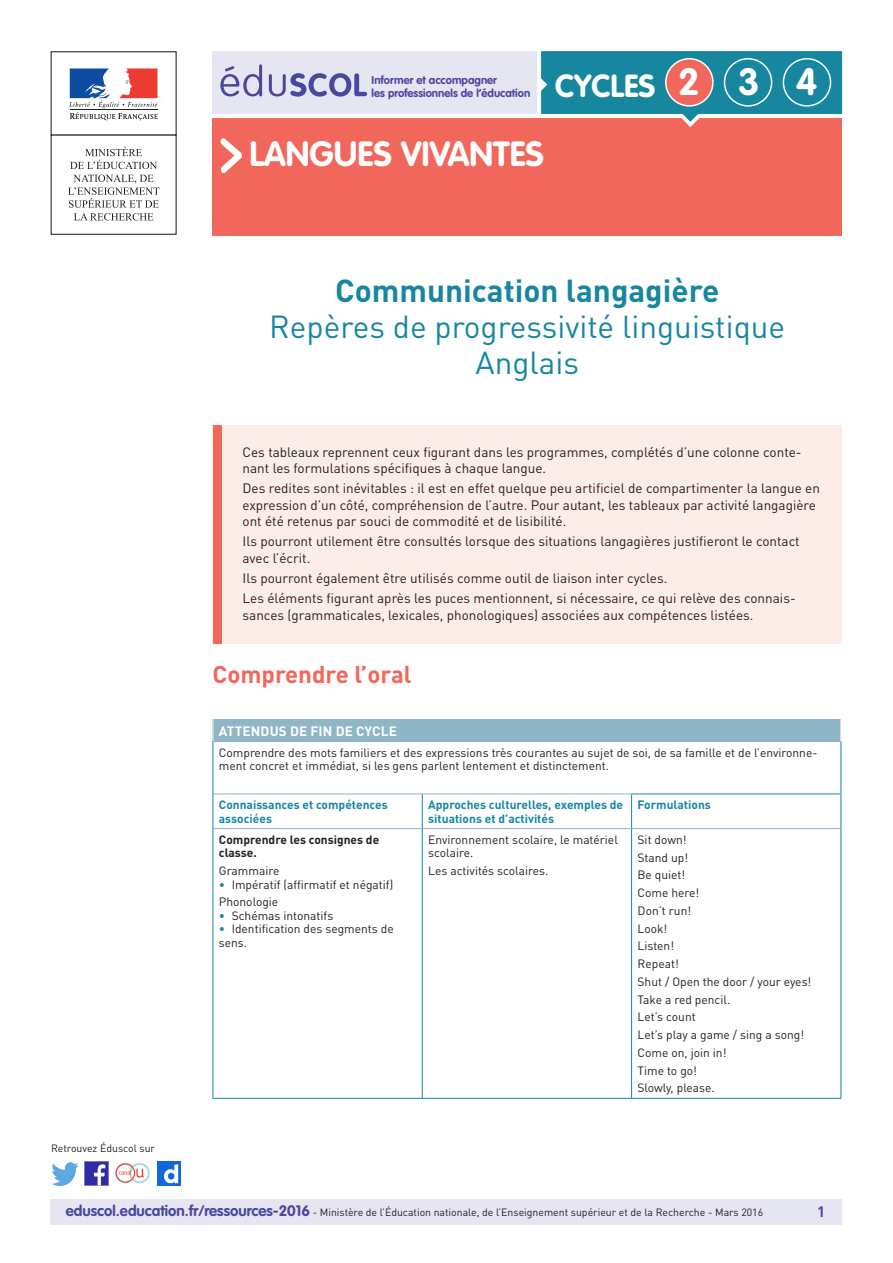
<style>
.page{position:relative;width:893px;height:1263px;background:#fff}
.page>*{position:absolute;margin:0;border:0;box-sizing:border-box;transform-origin:0 0}
.t1{font:700 37.5px "VAG Rounded Std";color:#fff}
._01_Nom_de_la_discip{font:700 34.5px "VAG Rounded Std";color:#fff}
._02_Sous-titre{font:31.5px "DIN Pro";color:#16879f}
._01_Titre_de_la_fich{font:700 31.5px "DIN Pro";color:#16879f}
.t2{font:700 31.5px "VAG Rounded Std";color:#fff}
._03_Titre_de_niveau{font:700 24px "DIN Pro";color:#f2675c}
.t3{font:700 15px "DIN Pro";color:#4a489e}
._01_Texte_info_conte{font:13.5px/16.2px "DIN Pro";color:#231f20}
.Titre_têtière_tablea{font:700 13.5px "DIN Pro";letter-spacing:.01em;color:#fff}
.Texte_courant_tablea{font:12px/13.5px "DIN Pro";color:#231f20}
.Texte_gras_bleu{font:700 12px/13.5px "DIN Pro";color:#16879f}
._08_Liste_à_puces_ni{font:12px/13.5px "DIN Pro";color:#231f20}
.Texte_courant_tablea-2{font:700 12px/13.5px "DIN Pro";color:#231f20}
.t4{font:700 11.25px/13.5px "VAG Rounded Std";color:#4a489e}
.t5{font:10.5px "DIN Pro";color:#231f20}
.s1{color:#16879f}
.s2{font-family:"VAG Rounded Std";font-weight:700;font-size:15px;color:#4a489e}
</style>
<div class="page">
<div style="left:213px;top:118px;width:629px;height:118px;background:#f2675c"></div>
<svg style="left:220px;top:138px;width:22px;height:35px"></svg>
<div style="left:213px;top:51px;width:324px;height:63px;background:#e6e5f2"></div>
<svg style="left:220px;top:64px;width:147px;height:33px"></svg>
<div style="left:51px;top:51px;width:126px;height:85px;border:1px solid #231f20"></div>
<svg style="left:69px;top:68px;width:89px;height:52px"></svg>
<hr style="left:70px;top:109px;width:87px;height:1px;background:#231f20">
<svg style="left:70px;top:147px;width:87px;height:22px"></svg>
<svg style="left:68px;top:175px;width:91px;height:46px"></svg>
<svg style="left:541px;top:51px;width:301px;height:76px"></svg>
<div style="left:666px;top:59px;width:47px;height:47px;background:#f2675c;border-radius:50%"></div>
<div style="left:665px;top:58px;width:49px;height:49px;border:2px solid #fff;border-radius:50%"></div>
<div style="left:724px;top:58px;width:48px;height:49px;border:2px solid #fff;border-radius:50%"></div>
<div style="left:783px;top:58px;width:48px;height:49px;border:2px solid #fff;border-radius:50%"></div>
<div style="left:50px;top:1199px;width:791px;height:26px;background:#e6e5f2"></div>
<img style="left:85px;top:1162px;width:23px;height:23px">
<img style="left:51px;top:1163px;width:28px;height:22px">
<img style="left:158px;top:1162px;width:22px;height:23px">
<img style="left:115px;top:1163px;width:35px;height:21px">
<div style="left:213px;top:719px;width:628px;height:22px;background:#8fb6c6"></div>
<svg style="left:213px;top:719px;width:1px;height:22px"></svg>
<hr style="left:213px;top:741px;width:209px;height:1px;background:#8fb6c6">
<hr style="left:422px;top:741px;width:210px;height:1px;background:#8fb6c6">
<hr style="left:632px;top:741px;width:209px;height:1px;background:#8fb6c6">
<hr style="left:213px;top:794px;width:209px;height:1px;background:#8fb6c6">
<hr style="left:422px;top:794px;width:209px;height:1px;background:#8fb6c6">
<hr style="left:213px;top:828px;width:209px;height:1px;background:#8fb6c6">
<hr style="left:422px;top:828px;width:210px;height:1px;background:#8fb6c6">
<hr style="left:632px;top:828px;width:209px;height:1px;background:#8fb6c6">
<hr style="left:213px;top:742px;width:1px;height:52px;background:#16879f">
<hr style="left:841px;top:742px;width:1px;height:52px;background:#16879f">
<hr style="left:213px;top:794px;width:1px;height:35px;background:#16879f">
<hr style="left:422px;top:794px;width:1px;height:34px;background:#16879f">
<hr style="left:631px;top:794px;width:210px;height:1px;background:#16879f">
<hr style="left:631px;top:794px;width:1px;height:34px;background:#16879f">
<hr style="left:841px;top:794px;width:1px;height:35px;background:#16879f">
<hr style="left:213px;top:829px;width:1px;height:269px;background:#16879f">
<hr style="left:422px;top:829px;width:1px;height:269px;background:#16879f">
<hr style="left:631px;top:829px;width:1px;height:269px;background:#16879f">
<hr style="left:841px;top:829px;width:1px;height:269px;background:#16879f">
<hr style="left:213px;top:1098px;width:209px;height:1px;background:#16879f">
<hr style="left:422px;top:1098px;width:210px;height:1px;background:#16879f">
<hr style="left:632px;top:1098px;width:209px;height:1px;background:#16879f">
<div style="left:213px;top:425px;width:629px;height:219px;background:#fdede8"></div>
<div style="left:213px;top:425px;width:8px;height:219px;background:#f2675c"></div>
<p class="t4" style="left:372px;top:74px;width:160px">Informer et accompagner<br>les professionnels de l’éducation</p>
<p class="t2" style="left:555px;top:67px;width:102px">CYCLES</p>
<p class="t1" style="left:678px;top:60px;width:23px">2</p>
<p class="t1" style="left:738px;top:60px;width:23px">3</p>
<p class="t1" style="left:796px;top:60px;width:23px">4</p>
<p class="_01_Nom_de_la_discip" style="left:249px;top:133px;width:296px">LANGUES VIVANTES</p>
<p class="_01_Titre_de_la_fich" style="left:335px;top:270px;width:386px">Communication langagière</p>
<p class="_02_Sous-titre" style="left:269px;top:307px;width:517px">Repères de progressivité linguistique</p>
<p class="_02_Sous-titre" style="left:475px;top:343px;width:105px">Anglais</p>
<p class="_01_Texte_info_conte" style="left:243px;top:444px;width:561px">Ces tableaux reprennent ceux figurant dans les programmes, complétés d’une colonne conte&shy;nant les formulations spécifiques à chaque langue.</p>
<p class="_01_Texte_info_conte" style="left:243px;top:480px;width:579px">Des redites sont inévitables : il est en effet quelque peu artificiel de compartimenter la langue en expression d’un côté, compréhension de l’autre. Pour autant, les tableaux par activité langagière ont été retenus par souci de commodité et de lisibilité.</p>
<p class="_01_Texte_info_conte" style="left:243px;top:533px;width:559px">Ils pourront utilement être consultés lorsque des situations langagières justifieront le contact avec l’écrit.</p>
<p class="_01_Texte_info_conte" style="left:243px;top:570px;width:426px">Ils pourront également être utilisés comme outil de liaison inter cycles.</p>
<p class="_01_Texte_info_conte" style="left:243px;top:590px;width:555px">Les éléments figurant après les puces mentionnent, si nécessaire, ce qui relève des connais&shy;sances (grammaticales, lexicales, phonologiques) associées aux compétences listées.</p>
<p class="t5" style="left:51px;top:1141px;width:106px">Retrouvez Éduscol sur</p>
<p class="_03_Titre_de_niveau" style="left:213px;top:659px;width:201px">Comprendre l’oral</p>
<p class="Titre_têtière_tablea" style="left:219px;top:722px;width:179px">ATTENDUS DE FIN DE CYCLE</p>
<p class="Texte_courant_tablea" style="left:219px;top:745px;width:600px">Comprendre des mots familiers et des expressions très courantes au sujet de soi, de sa famille et de l’environne&shy;ment concret et immédiat, si les gens parlent lentement et distinctement.</p>
<p class="Texte_gras_bleu" style="left:219px;top:798px;width:170px">Connaissances et compétences associées</p>
<p class="Texte_gras_bleu" style="left:428px;top:798px;width:196px">Approches culturelles, exemples de situations et d’activités</p>
<p class="Texte_gras_bleu" style="left:638px;top:798px;width:75px">Formulations</p>
<p class="Texte_courant_tablea-2" style="left:219px;top:832px;width:162px">Comprendre les consignes de classe.</p>
<p class="Texte_courant_tablea" style="left:219px;top:864px;width:62px">Grammaire</p>
<p class="_08_Liste_à_puces_ni" style="left:219px;top:877px;width:176px"><span class="s1">•</span> Impératif (affirmatif et négatif)</p>
<p class="Texte_courant_tablea" style="left:219px;top:895px;width:61px">Phonologie</p>
<p class="_08_Liste_à_puces_ni" style="left:219px;top:908px;width:116px"><span class="s1">•</span> Schémas intonatifs</p>
<p class="_08_Liste_à_puces_ni" style="left:219px;top:922px;width:176px"><span class="s1">•</span> Identification des segments de sens.</p>
<p class="Texte_courant_tablea" style="left:428px;top:832px;width:191px">Environnement scolaire, le matériel scolaire.</p>
<p class="Texte_courant_tablea" style="left:428px;top:864px;width:122px">Les activités scolaires.</p>
<p class="Texte_courant_tablea" style="left:638px;top:832px;width:51px">Sit down!</p>
<p class="Texte_courant_tablea" style="left:638px;top:850px;width:52px">Stand up!</p>
<p class="Texte_courant_tablea" style="left:638px;top:868px;width:49px">Be quiet!</p>
<p class="Texte_courant_tablea" style="left:638px;top:886px;width:63px">Come here!</p>
<p class="Texte_courant_tablea" style="left:638px;top:903px;width:55px">Don’t run!</p>
<p class="Texte_courant_tablea" style="left:638px;top:921px;width:31px">Look!</p>
<p class="Texte_courant_tablea" style="left:638px;top:939px;width:38px">Listen!</p>
<p class="Texte_courant_tablea" style="left:638px;top:957px;width:43px">Repeat!</p>
<p class="Texte_courant_tablea" style="left:638px;top:974px;width:175px">Shut / Open the door / your eyes!</p>
<p class="Texte_courant_tablea" style="left:638px;top:992px;width:94px">Take a red pencil.</p>
<p class="Texte_courant_tablea" style="left:638px;top:1010px;width:60px">Let’s count</p>
<p class="Texte_courant_tablea" style="left:638px;top:1028px;width:168px">Let’s play a game / sing a song!</p>
<p class="Texte_courant_tablea" style="left:638px;top:1045px;width:90px">Come on, join in!</p>
<p class="Texte_courant_tablea" style="left:638px;top:1063px;width:61px">Time to go!</p>
<p class="Texte_courant_tablea" style="left:638px;top:1081px;width:79px">Slowly, please.</p>
<p class="t5" style="left:66px;top:1205px;width:699px"><span class="s2">eduscol.education.fr/ressources-2016</span> - Ministère de l’Éducation nationale, de l’Enseignement supérieur et de la Recherche - Mars 2016</p>
<p class="t3" style="left:817px;top:1201px;width:10px">1</p>
</div>
